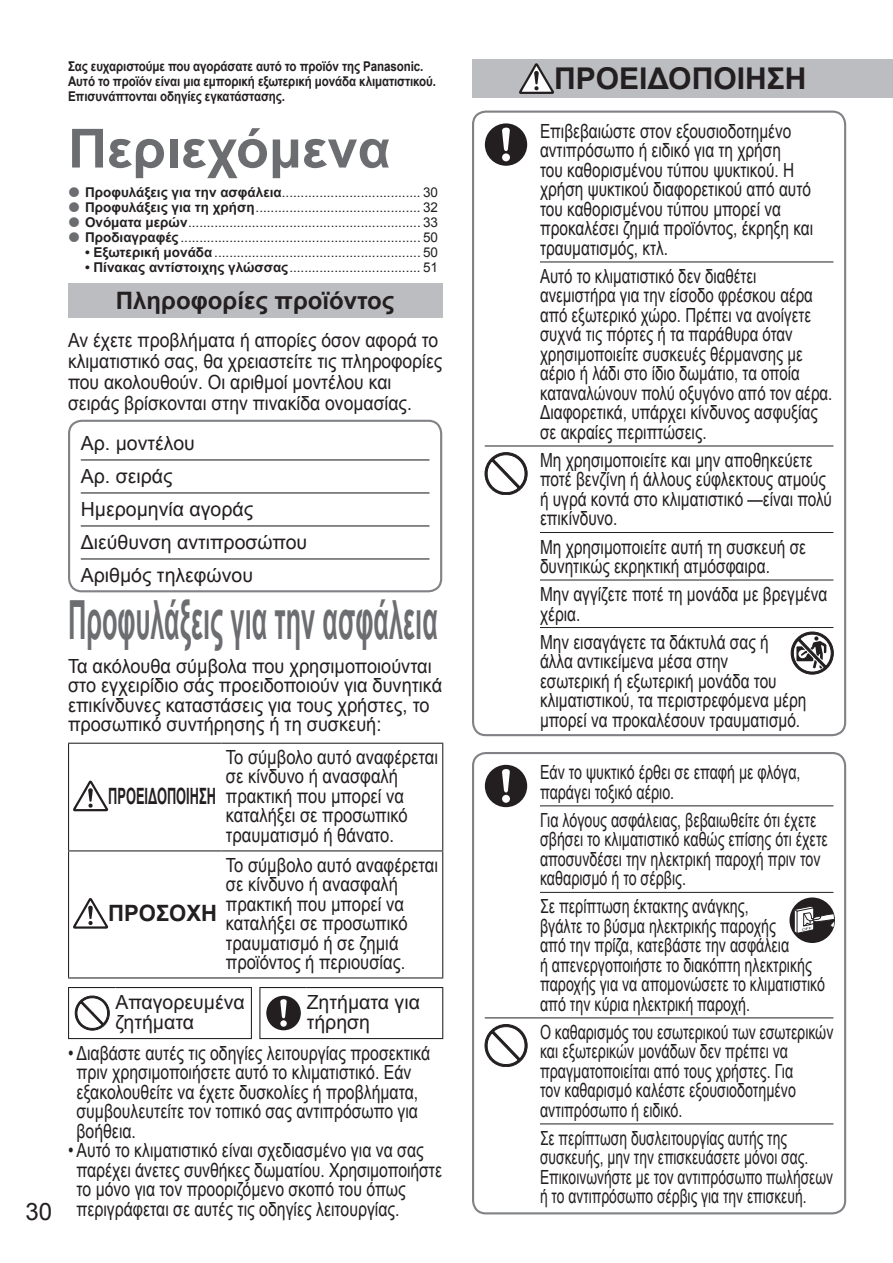
<style>
.page{position:relative;width:893px;height:1263px;background:#fff}
.page>*{position:absolute;margin:0;border:0;box-sizing:border-box;transform-origin:0 0}
.t1{font:700 54px "Arial";color:#6c6d70;scale:.47 1}
.t2{font:700 54px "Arial";color:#6c6d70}
.t3{font:700 30px "Arial";color:#231f20}
.t4{font:700 24px "Arial";color:#231f20}
.t5{font:24px "Arial";color:#231f20}
.t6{font:700 22.5px "Arial";color:#231f20;scale:.57 1}
.t7{font:700 22.5px "Arial";color:#231f20}
.t8{font:19.5px/19.5px "Arial";color:#231f20;scale:.79 1}
.t9{font:19.5px/19.5px "Arial";color:#231f20;scale:.73 1}
.t10{font:19.5px/19.5px "Arial";color:#231f20;scale:.81 1}
.t11{font:19.5px/19.5px "Arial";color:#231f20;scale:.77 1}
.t12{font:19.5px/19.5px "Arial";color:#231f20;scale:.85 1}
.t13{font:19.5px/21px "Arial";color:#231f20;scale:.9 1}
.t14{font:19.5px/19.5px "Arial";color:#231f20;scale:.93 1}
.t15{font:19.5px/19.5px "Arial";color:#231f20;scale:.71 1}
.t16{font:19.5px/33px "Arial";color:#231f20}
.t17{font:13.5px/15px "Arial";color:#231f20;text-align:justify}
.t18{font:700 13.5px/15px "Arial";letter-spacing:-.01em;color:#231f20;scale:.86 1}
.s1{font-weight:700}
</style>
<div class="page">
<div style="left:68px;top:283px;width:374px;height:34px;background:#bcbdc0"></div>
<div style="left:472px;top:111px;width:374px;height:625px;border:2px solid #808285;border-radius:13px"></div>
<div style="left:472px;top:752px;width:374px;height:462px;border:2px solid #808285;border-radius:13px"></div>
<div style="left:68px;top:420px;width:374px;height:172px;border:2px solid #808285;border-radius:13px"></div>
<hr style="left:81px;top:459px;width:348px;height:1px;background:#231f20">
<hr style="left:81px;top:492px;width:348px;height:1px;background:#231f20">
<hr style="left:81px;top:525px;width:348px;height:1px;background:#231f20">
<hr style="left:81px;top:558px;width:348px;height:1px;background:#231f20">
<hr style="left:540px;top:262px;width:293px;height:1px;background:#231f20">
<hr style="left:540px;top:446px;width:293px;height:1px;background:#231f20">
<hr style="left:540px;top:532px;width:293px;height:1px;background:#231f20">
<hr style="left:540px;top:580px;width:293px;height:1px;background:#231f20">
<hr style="left:540px;top:627px;width:293px;height:1px;background:#231f20">
<hr style="left:485px;top:446px;width:55px;height:1px;background:#231f20">
<div style="left:485px;top:123px;width:42px;height:43px;background:#231f20;border-radius:50%"></div>
<svg style="left:502px;top:128px;width:8px;height:23px"></svg>
<div style="left:502px;top:153px;width:8px;height:8px;background:#fff;border-radius:50%"></div>
<div style="left:485px;top:452px;width:42px;height:43px;border:1px solid #231f20;border-radius:50%"></div>
<svg style="left:485px;top:453px;width:43px;height:42px"></svg>
<svg style="left:791px;top:632px;width:43px;height:43px"></svg>
<hr style="left:540px;top:805px;width:293px;height:1px;background:#231f20">
<hr style="left:540px;top:892px;width:293px;height:1px;background:#231f20">
<hr style="left:540px;top:1017px;width:293px;height:1px;background:#231f20">
<hr style="left:540px;top:1123px;width:293px;height:1px;background:#231f20">
<hr style="left:485px;top:1017px;width:55px;height:1px;background:#231f20">
<div style="left:485px;top:765px;width:42px;height:42px;background:#231f20;border-radius:50%"></div>
<svg style="left:502px;top:769px;width:8px;height:24px"></svg>
<div style="left:502px;top:795px;width:8px;height:8px;background:#fff;border-radius:50%"></div>
<div style="left:485px;top:1024px;width:42px;height:43px;border:1px solid #231f20;border-radius:50%"></div>
<svg style="left:485px;top:1025px;width:43px;height:42px"></svg>
<hr style="left:68px;top:743px;width:154px;height:1px;background:#231f20">
<hr style="left:68px;top:744px;width:1px;height:106px;background:#231f20">
<hr style="left:222px;top:743px;width:221px;height:1px;background:#231f20">
<hr style="left:442px;top:744px;width:1px;height:106px;background:#231f20">
<hr style="left:68px;top:850px;width:154px;height:1px;background:#231f20">
<hr style="left:68px;top:851px;width:1px;height:126px;background:#231f20">
<hr style="left:222px;top:850px;width:221px;height:1px;background:#231f20">
<hr style="left:442px;top:851px;width:1px;height:126px;background:#231f20">
<hr style="left:68px;top:977px;width:375px;height:1px;background:#231f20">
<svg style="left:73px;top:781px;width:35px;height:30px"></svg>
<svg style="left:73px;top:898px;width:35px;height:31px"></svg>
<hr style="left:68px;top:987px;width:47px;height:1px;background:#231f20">
<hr style="left:68px;top:988px;width:1px;height:50px;background:#231f20">
<hr style="left:115px;top:987px;width:137px;height:1px;background:#231f20">
<hr style="left:251px;top:988px;width:1px;height:50px;background:#231f20">
<hr style="left:259px;top:987px;width:48px;height:1px;background:#231f20">
<hr style="left:259px;top:988px;width:1px;height:50px;background:#231f20">
<hr style="left:307px;top:987px;width:136px;height:1px;background:#231f20">
<hr style="left:442px;top:988px;width:1px;height:50px;background:#231f20">
<hr style="left:68px;top:1038px;width:184px;height:1px;background:#231f20">
<hr style="left:259px;top:1038px;width:184px;height:1px;background:#231f20">
<svg style="left:75px;top:996px;width:35px;height:34px"></svg>
<div style="left:266px;top:996px;width:35px;height:34px;background:#231f20;border-radius:50%"></div>
<svg style="left:280px;top:999px;width:7px;height:19px"></svg>
<svg style="left:280px;top:1020px;width:7px;height:7px"></svg>
<div style="left:789px;top:897px;width:46px;height:46px;background:#231f20;border-radius:50%"></div>
<svg style="left:793px;top:905px;width:42px;height:30px"></svg>
<div style="left:472px;top:60px;width:421px;height:38px;background:#bcbdc0"></div>
<svg style="left:519px;top:63px;width:35px;height:31px"></svg>
<p class="t5" style="left:26px;top:1198px;width:28px">30</p>
<p class="t18" style="left:68px;top:59px;width:429px">Σας ευχαριστούμε που αγοράσατε αυτό το προϊόν της Panasonic.<br>Αυτό το προϊόν είναι μια εμπορική εξωτερική μονάδα κλιματιστικού.<br>Επισυνάπτονται οδηγίες εγκατάστασης.</p>
<h1 class="t2" style="left:68px;top:119px;width:324px">Περιεχόμενα</h1>
<p class="t17" style="left:85px;top:184px;width:355px"><span class="s1">Προφυλάξεις για την ασφάλεια</span>..................................... 30<br><span class="s1">Προφυλάξεις για τη χρήση</span> ............................................ 32<br><span class="s1">Ονόματα μερών</span> .............................................................. 33<br><span class="s1">Προδιαγραφές</span> ................................................................ 50</p>
<p class="t17" style="left:85px;top:244px;width:355px"><span class="s1">• Εξωτερική μονάδα</span> ....................................................... 50</p>
<p class="t17" style="left:85px;top:259px;width:354px"><span class="s1">• Πίνακας αντίστοιχης γλώσσας</span> ................................... 51</p>
<p class="t4" style="left:116px;top:287px;width:280px">Πληροφορίες προϊόντος</p>
<p class="t13" style="left:68px;top:329px;width:417px">Αν έχετε προβλήματα ή απορίες όσον αφορά το κλιματιστικό σας, θα χρειαστείτε τις πληροφορίες που ακολουθούν. Οι αριθμοί μοντέλου και σειράς βρίσκονται στην πινακίδα ονομασίας.</p>
<p class="t16" style="left:81px;top:427px;width:228px">Αρ. μοντέλου<br>Αρ. σειράς<br>Ημερομηνία αγοράς<br>Διεύθυνση αντιπροσώπου<br>Αριθμός τηλεφώνου</p>
<h1 class="t1" style="left:68px;top:590px;width:788px">Προφυλάξεις για την ασφάλεια</h1>
<p class="t14" style="left:68px;top:656px;width:404px">Τα ακόλουθα σύμβολα που χρησιμοποιούνται στο εγχειρίδιο σάς προειδοποιούν για δυνητικά επικίνδυνες καταστάσεις για τους χρήστες, το προσωπικό συντήρησης ή τη συσκευή:</p>
<p class="t6" style="left:108px;top:784px;width:191px">ΠΡΟΕΙΔΟΠΟΙΗΣΗ</p>
<p class="t12" style="left:226px;top:747px;width:251px">Το σύμβολο αυτό αναφέρεται σε κίνδυνο ή ανασφαλή πρακτική που μπορεί να καταλήξει σε προσωπικό τραυματισμό ή θάνατο.</p>
<p class="t12" style="left:226px;top:855px;width:251px">Το σύμβολο αυτό αναφέρεται σε κίνδυνο ή ανασφαλή πρακτική που μπορεί να καταλήξει σε προσωπικό τραυματισμό ή σε ζημιά προϊόντος ή περιουσίας.</p>
<p class="t16" style="left:115px;top:992px;width:131px;line-height:19.5px">Απαγορευμένα ζητήματα</p>
<p class="t16" style="left:307px;top:992px;width:115px;line-height:19.5px">Ζητήματα για τήρηση</p>
<p class="t7" style="left:108px;top:901px;width:110px">ΠΡΟΣΟΧΗ</p>
<p class="t10" style="left:77px;top:1043px;width:438px;text-indent:-8px">• Διαβάστε αυτές τις οδηγίες λειτουργίας προσεκτικά πριν χρησιμοποιήσετε αυτό το κλιματιστικό. Εάν εξακολουθείτε να έχετε δυσκολίες ή προβλήματα, συμβουλευτείτε τον τοπικό σας αντιπρόσωπο για βοήθεια.</p>
<p class="t10" style="left:77px;top:1141px;width:453px;text-indent:-8px">• Αυτό το κλιματιστικό είναι σχεδιασμένο για να σας παρέχει άνετες συνθήκες δωματίου. Χρησιμοποιήστε το μόνο για τον προοριζόμενο σκοπό του όπως περιγράφεται σε αυτές τις οδηγίες λειτουργίας.</p>
<h2 class="t3" style="left:554px;top:62px;width:254px">ΠΡΟΕΙΔΟΠΟΙΗΣΗ</h2>
<p class="t8" style="left:540px;top:121px;width:347px">Επιβεβαιώστε στον εξουσιοδοτημένο αντιπρόσωπο ή ειδικό για τη χρήση<br>του καθορισμένου τύπου ψυκτικού. Η χρήση ψυκτικού διαφορετικού από αυτό του καθορισμένου τύπου μπορεί να προκαλέσει ζημιά προϊόντος, έκρηξη και τραυματισμός, κτλ.</p>
<p class="t11" style="left:540px;top:266px;width:381px">Αυτό το κλιματιστικό δεν διαθέτει ανεμιστήρα για την είσοδο φρέσκου αέρα από εξωτερικό χώρο. Πρέπει να ανοίγετε συχνά τις πόρτες ή τα παράθυρα όταν χρησιμοποιείτε συσκευές θέρμανσης με αέριο ή λάδι στο ίδιο δωμάτιο, τα οποία καταναλώνουν πολύ οξυγόνο από τον αέρα.<br>Διαφορετικά, υπάρχει κίνδυνος ασφυξίας σε ακραίες περιπτώσεις.</p>
<p class="t8" style="left:540px;top:450px;width:371px">Μη χρησιμοποιείτε και μην αποθηκεύετε ποτέ βενζίνη ή άλλους εύφλεκτους ατμούς ή υγρά κοντά στο κλιματιστικό —είναι πολύ επικίνδυνο.</p>
<p class="t8" style="left:540px;top:537px;width:338px">Μη χρησιμοποιείτε αυτή τη συσκευή σε δυνητικώς εκρηκτική ατμόσφαιρα.</p>
<p class="t8" style="left:540px;top:584px;width:365px">Μην αγγίζετε ποτέ τη μονάδα με βρεγμένα χέρια.</p>
<p class="t8" style="left:540px;top:632px;width:339px">Μην εισαγάγετε τα δάκτυλά σας ή άλλα αντικείμενα μέσα στην<br>εσωτερική ή εξωτερική μονάδα του κλιματιστικού, τα περιστρεφόμενα μέρη μπορεί να προκαλέσουν τραυματισμό.</p>
<p class="t9" style="left:540px;top:763px;width:358px">Εάν το ψυκτικό έρθει σε επαφή με φλόγα, παράγει τοξικό αέριο.</p>
<p class="t9" style="left:540px;top:810px;width:396px">Για λόγους ασφάλειας, βεβαιωθείτε ότι έχετε σβήσει το κλιματιστικό καθώς επίσης ότι έχετε αποσυνδέσει την ηλεκτρική παροχή πριν τον καθαρισμό ή το σέρβις.</p>
<p class="t9" style="left:540px;top:897px;width:392px">Σε περίπτωση έκτακτης ανάγκης,<br>βγάλτε το βύσμα ηλεκτρικής παροχής<br>από την πρίζα, κατεβάστε την ασφάλεια<br>ή απενεργοποιήστε το διακόπτη ηλεκτρικής παροχής για να απομονώσετε το κλιματιστικό από την κύρια ηλεκτρική παροχή.</p>
<p class="t9" style="left:540px;top:1022px;width:403px">Ο καθαρισμός του εσωτερικού των εσωτερικών και εξωτερικών μονάδων δεν πρέπει να πραγματοποιείται από τους χρήστες. Για<br>τον καθαρισμό καλέστε εξουσιοδοτημένο αντιπρόσωπο ή ειδικό.</p>
<p class="t15" style="left:540px;top:1128px;width:414px">Σε περίπτωση δυσλειτουργίας αυτής της συσκευής, μην την επισκευάσετε μόνοι σας.<br>Επικοινωνήστε με τον αντιπρόσωπο πωλήσεων ή το αντιπρόσωπο σέρβις για την επισκευή.</p>
</div>
